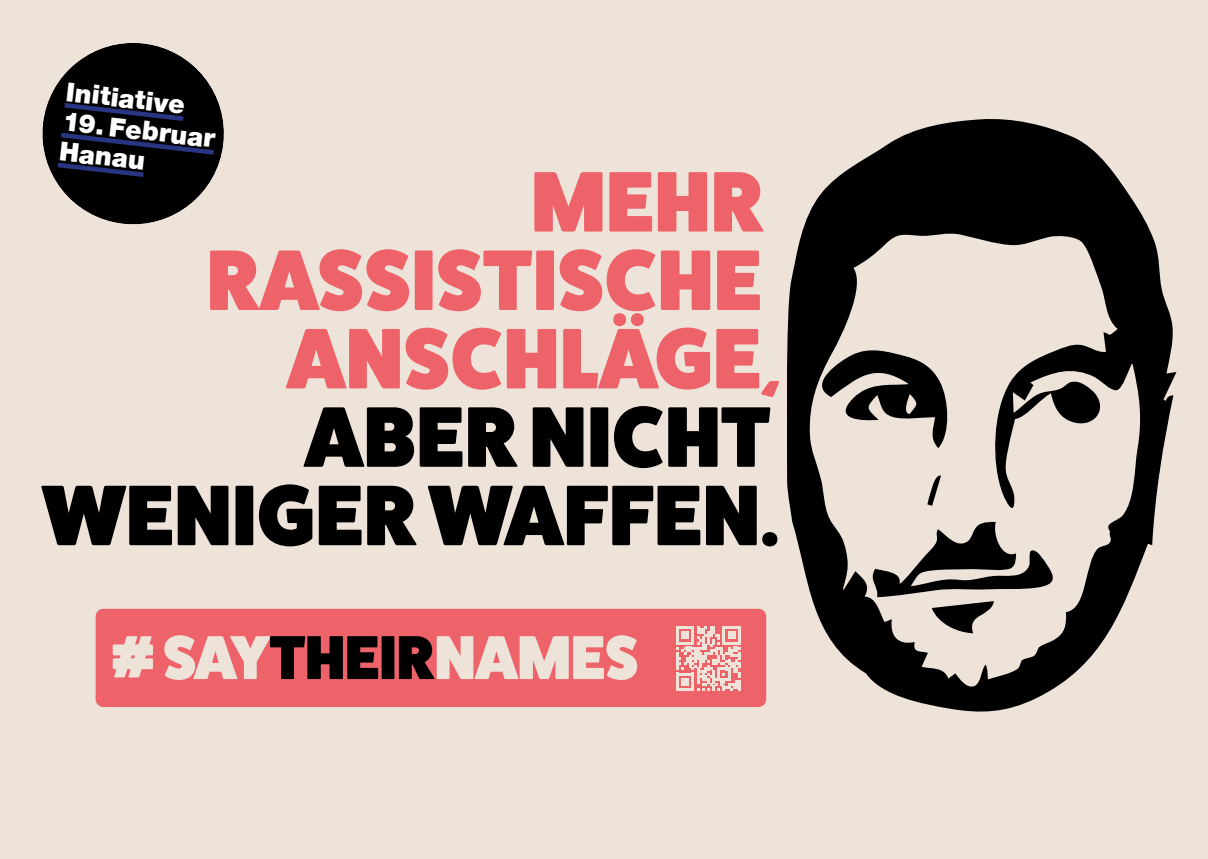
<style>
.page{position:relative;width:1208px;height:859px;background:#eee3d9}
.page>*{position:absolute;margin:0;border:0;box-sizing:border-box;transform-origin:0 0}
.t1{font:800 86.2px/78.4px "Fat Frank";letter-spacing:.01em;color:#ee636a;text-align:right}
.t2{font:800 86.2px/78.4px "Fat Frank";letter-spacing:.01em;color:#000001;text-align:right}
.t3{font:800 62.1px "Fat Frank";color:#eee3d9}
.t4{font:900 26.3px/29.8px "Helvetica Neue";color:#fff}
.s1{font-size:88px}
.s2{color:#000001}
</style>
<div class="page">
<svg style="left:787px;top:119px;width:389px;height:593px"></svg>
<svg style="left:805px;top:346px;width:146px;height:102px"></svg>
<svg style="left:868px;top:522px;width:188px;height:111px"></svg>
<svg style="left:927px;top:473px;width:14px;height:33px"></svg>
<svg style="left:42px;top:43px;width:182px;height:182px"></svg>
<div style="left:96px;top:609px;width:670px;height:98px;background:#ee636a;border-radius:8px"></div>
<svg style="left:676px;top:626px;width:65px;height:65px"></svg>
<p class="t4" style="left:68px;top:77px;width:121px;rotate:6deg">Initiative</p>
<p class="t4" style="left:64px;top:107px;width:155px;rotate:6deg">19. Februar<br>Hanau</p>
<p class="t1" style="left:207px;top:163px;width:573px">MEHR<br>RASSISTISCHE<br>ANSCHLÄGE,</p>
<p class="t2" style="left:42px;top:399px;width:738px">ABER NICHT<br>WENIGER WAFFEN.</p>
<p class="t3" style="left:110px;top:623px;width:530px"><span class="s1">#</span>SAY<span class="s2">THEIR</span>NAMES</p>
</div>
